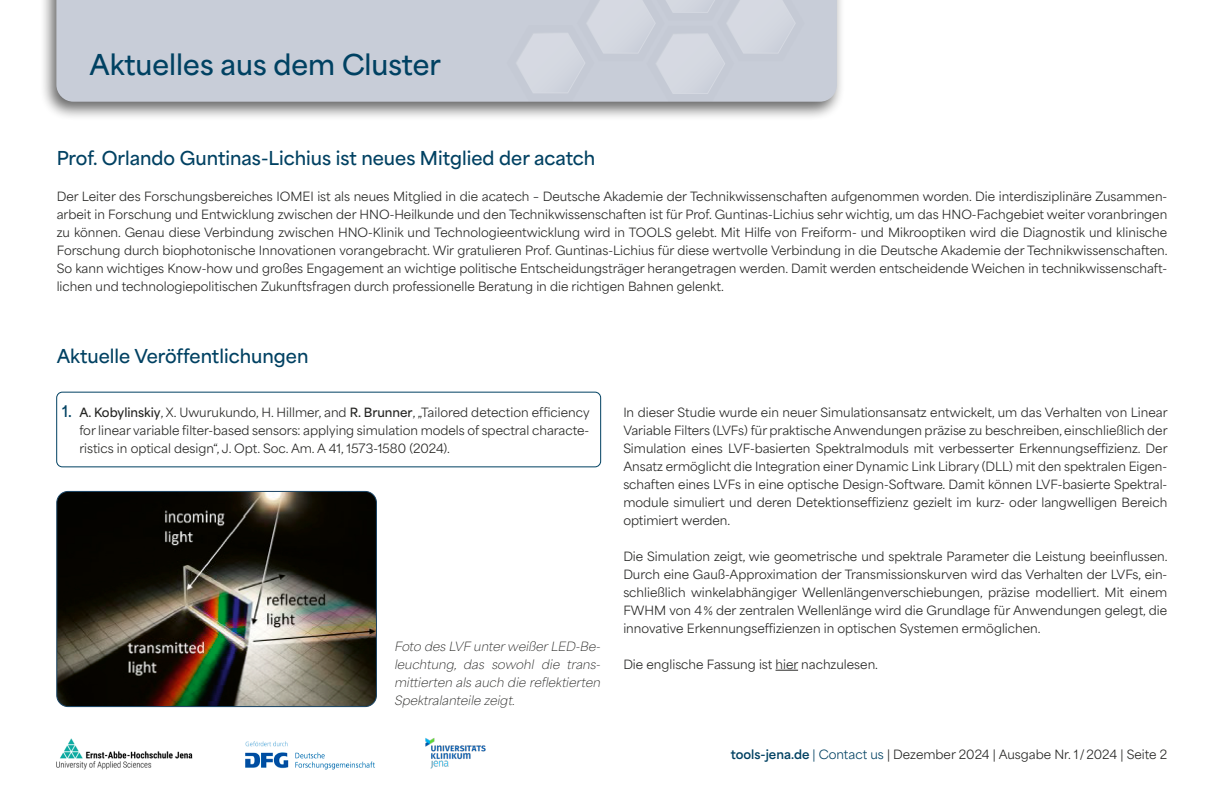
<style>
.page{position:relative;width:1224px;height:792px;background:#fff}
.page>*{position:absolute;margin:0;border:0;box-sizing:border-box;transform-origin:0 0}
.t1{font:600 27px "Area Normal";color:#004162}
.t2{font:600 18px "Area Normal";color:#004162}
.t3{font:600 15px "Area Normal";color:#004162}
.t4{font:12px/18px "Area Normal";color:#252523;text-align:justify}
.t5{font:italic 100 12px/18px "Area Normal";color:#252523;text-align:justify}
.s1{font-weight:600}
.s2{font-weight:700;color:#004162}
.s3{color:#004162}
</style>
<div class="page">
<div style="left:39px;top:0;width:806px;height:121px;background:#000;opacity:.6"></div>
<div style="left:56px;top:0;width:781px;height:102px;background:#c8cdd8"></div>
<svg style="left:507px;top:0;width:298px;height:102px;background:#cbd0da"></svg>
<img style="left:245px;top:741px;width:130px;height:29px">
<img style="left:425px;top:738px;width:61px;height:31px">
<img style="left:56px;top:738px;width:137px;height:32px">
<div style="left:57px;top:392px;width:544px;height:75px;border:1px solid #004162;border-radius:6px"></div>
<svg style="left:776px;top:670px;width:22px;height:1px"></svg>
<img style="left:58px;top:491px;width:318px;height:216px">
<div style="left:56px;top:491px;width:321px;height:216px;border:1px solid #184364;border-radius:11px"></div>
<h1 class="t1" style="left:89px;top:40px;width:353px">Aktuelles aus dem Cluster</h1>
<h2 class="t2" style="left:57px;top:142px;width:540px">Prof. Orlando Guntinas-Lichius ist neues Mitglied der acatch</h2>
<p class="t4" style="left:57px;top:186px;width:1112px">Der Leiter des Forschungsbereiches IOMEI ist als neues Mitglied in die acatech – Deutsche Akademie der Technikwissenschaften aufgenommen worden. Die interdisziplinäre Zusammen&shy;arbeit in Forschung und Entwicklung zwischen der HNO-Heilkunde und den Technikwissenschaften ist für Prof. Guntinas-Lichius sehr wichtig, um das HNO-Fachgebiet weiter voranbringen zu können. Genau diese Verbindung zwischen HNO-Klinik und Technologieentwicklung wird in TOOLS gelebt. Mit Hilfe von Freiform- und Mikrooptiken wird die Diagnostik und klinische Forschung durch biophotonische Innovationen vorangebracht. Wir gratulieren Prof. Guntinas-Lichius für diese wertvolle Verbindung in die Deutsche Akademie der Technikwissenschaften.<br>So kann wichtiges Know-how und großes Engagement an wichtige politische Entscheidungsträger herangetragen werden. Damit werden entscheidende Weichen in technikwissenschaft&shy;lichen und technologiepolitischen Zukunftsfragen durch professionelle Beratung in die richtigen Bahnen gelenkt.</p>
<h2 class="t2" style="left:57px;top:340px;width:253px">Aktuelle Veröffentlichungen</h2>
<p class="t4" style="left:79px;top:402px;width:512px"><span class="s1">A. Kobylinskiy</span>, X. Uwurukundo, H. Hillmer, and <span class="s1">R. Brunner</span>, „Tailored detection efficiency for linear variable filter-based sensors: applying simulation models of spectral characte&shy;ristics in optical design“, J. Opt. Soc. Am. A 41, 1573-1580 (2024).</p>
<p class="t3" style="left:62px;top:398px;width:11px">1.</p>
<p class="t4" style="left:623px;top:402px;width:546px">In dieser Studie wurde ein neuer Simulationsansatz entwickelt, um das Verhalten von Linear Variable Filters (LVFs) für praktische Anwendungen präzise zu beschreiben, einschließlich der Simulation eines LVF-basierten Spektralmoduls mit verbesserter Erkennungseffizienz. Der Ansatz ermöglicht die Integration einer Dynamic Link Library (DLL) mit den spektralen Eigen&shy;schaften eines LVFs in eine optische Design-Software. Damit können LVF-basierte Spektral&shy;module simuliert und deren Detektionseffizienz gezielt im kurz- oder langwelligen Bereich optimiert werden.</p>
<p class="t4" style="left:623px;top:546px;width:546px">Die Simulation zeigt, wie geometrische und spektrale Parameter die Leistung beeinflussen.<br>Durch eine Gauß-Approximation der Transmissionskurven wird das Verhalten der LVFs, ein&shy;schließlich winkelabhängiger Wellenlängenverschiebungen, präzise modelliert. Mit einem FWHM von 4 % der zentralen Wellenlänge wird die Grundlage für Anwendungen gelegt, die innovative Erkennungseffizienzen in optischen Systemen ermöglichen.</p>
<p class="t4" style="left:623px;top:654px;width:256px">Die englische Fassung ist hier nachzulesen.</p>
<p class="t5" style="left:395px;top:636px;width:207px">Foto des LVF unter weißer LED-Be&shy;leuchtung, das sowohl die trans&shy;mittierten als auch die reflektierten Spektralanteile zeigt.</p>
<p class="t4" style="left:731px;top:744px;width:438px"><span class="s2">tools-jena.de</span> <span class="s3">| Contact us</span> | Dezember 2024 | Ausgabe Nr. 1 / 2024 | Seite 2</p>
</div>
